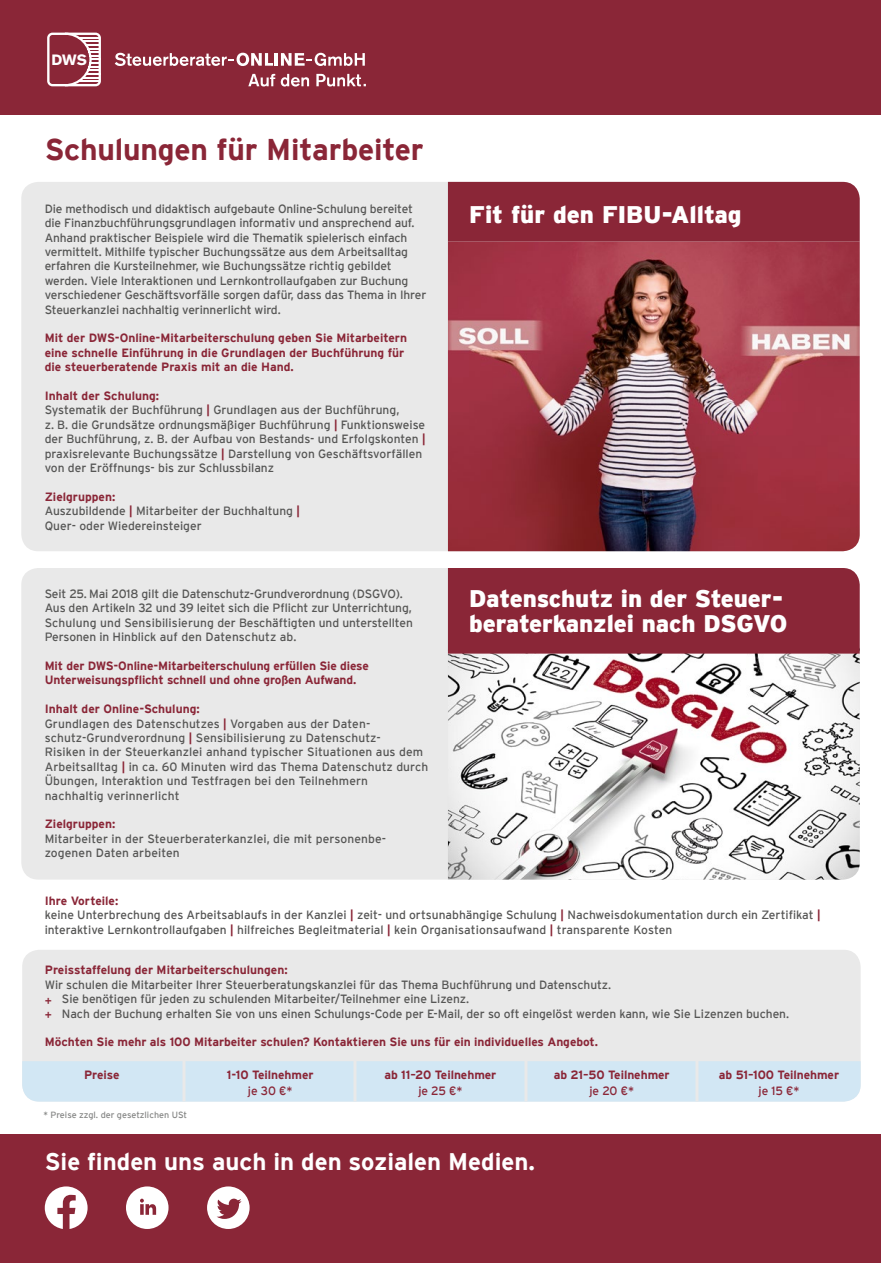
<style>
.page{position:relative;width:881px;height:1263px;background:#fff}
.page>*{position:absolute;margin:0;border:0;box-sizing:border-box;transform-origin:0 0}
.t1{font:700 30px "Interstate";letter-spacing:-.005em;color:#8a2637}
.t2{font:900 24px/24px "Interstate";letter-spacing:-.005em;color:#fff}
.t3{font:700 24px "Interstate";color:#fff}
.t4{font:700 14.85px "Akzidenz Grotesk BE";color:#fff}
.t5{font:12px/14.4px "Interstate";letter-spacing:-.005em;color:#565655}
.t6{font:700 12px/14.4px "Interstate";letter-spacing:-.005em;color:#8a2637}
.t7{font:12px "Interstate";letter-spacing:-.005em;color:#8a2637}
.t8{font:9px "Interstate";color:#868786}
.s1{font-weight:700;color:#8a2637}
.s2{color:#8a2637}
</style>
<div class="page">
<div style="left:21px;top:182px;width:838px;height:369px;background:#e9e9e9;border-radius:17px"></div>
<img style="left:448px;top:241px;width:411px;height:310px">
<div style="left:448px;top:182px;width:411px;height:59px;background:#8a2637"></div>
<div style="left:21px;top:568px;width:838px;height:311px;background:#e9e9e9;border-radius:17px"></div>
<div style="left:22px;top:950px;width:838px;height:151px;background:#e9e9e9;border-radius:17px"></div>
<div style="left:0;top:0;width:880px;height:115px;background:#8a2637"></div>
<div style="left:0;top:1134px;width:880px;height:129px;background:#8a2637"></div>
<svg style="left:115px;top:53px;width:250px;height:13px"></svg>
<svg style="left:47px;top:33px;width:54px;height:54px"></svg>
<svg style="left:248px;top:74px;width:118px;height:13px"></svg>
<img style="left:448px;top:654px;width:411px;height:225px">
<div style="left:22px;top:1061px;width:838px;height:40px;background:#d2e7f4"></div>
<hr style="left:182px;top:1049px;width:3px;height:52px;background:#e9e9e9">
<hr style="left:353px;top:1049px;width:3px;height:52px;background:#e9e9e9">
<hr style="left:524px;top:1049px;width:3px;height:52px;background:#e9e9e9">
<hr style="left:695px;top:1049px;width:3px;height:52px;background:#e9e9e9">
<svg style="left:45px;top:1186px;width:43px;height:43px"></svg>
<svg style="left:126px;top:1186px;width:42px;height:43px"></svg>
<svg style="left:207px;top:1186px;width:42px;height:43px"></svg>
<div style="left:448px;top:568px;width:411px;height:86px;background:#8a2637"></div>
<p class="t4" style="left:51px;top:51px;width:37px">DWS</p>
<h1 class="t1" style="left:45px;top:133px;width:380px">Schulungen für Mitarbeiter</h1>
<p class="t5" style="left:45px;top:201px;width:383px">Die methodisch und didaktisch aufgebaute Online-Schulung bereitet die Finanzbuchführungsgrundlagen informativ und ansprechend auf.<br>Anhand praktischer Beispiele wird die Thematik spielerisch einfach vermittelt. Mithilfe typischer Buchungssätze aus dem Arbeitsalltag erfahren die Kursteilnehmer, wie Buchungssätze richtig gebildet werden. Viele Interaktionen und Lernkontrollaufgaben zur Buchung verschiedener Geschäftsvorfälle sorgen dafür, dass das Thema in Ihrer Steuerkanzlei nachhaltig verinnerlicht wird.</p>
<p class="t6" style="left:45px;top:331px;width:364px">Mit der DWS-Online-Mitarbeiterschulung geben Sie Mitarbeitern eine schnelle Einführung in die Grundlagen der Buchführung für die steuerberatende Praxis mit an die Hand.</p>
<p class="t5" style="left:45px;top:388px;width:382px"><span class="s1">Inhalt der Schulung:<br></span>Systematik der Buchführung <span class="s1">|</span> Grundlagen aus der Buchführung,<br>z. B. die Grundsätze ordnungsmäßiger Buchführung <span class="s1">|</span> Funktionsweise der Buchführung, z. B. der Aufbau von Bestands- und Erfolgskonten <span class="s1">| </span>praxisrelevante Buchungssätze <span class="s1">|</span> Darstellung von Geschäftsvorfällen von der Eröffnungs- bis zur Schlussbilanz</p>
<p class="t5" style="left:45px;top:489px;width:257px"><span class="s1">Zielgruppen:<br></span>Auszubildende <span class="s1">|</span> Mitarbeiter der Buchhaltung <span class="s1">|<br></span>Quer- oder Wiedereinsteiger</p>
<p class="t5" style="left:45px;top:586px;width:369px">Seit 25. Mai 2018 gilt die Datenschutz-Grundverordnung (DSGVO).<br>Aus den Artikeln 32 und 39 leitet sich die Pflicht zur Unterrichtung, Schulung und Sensibilisierung der Beschäftigten und unterstellten Personen in Hinblick auf den Datenschutz ab.</p>
<p class="t6" style="left:45px;top:658px;width:325px">Mit der DWS-Online-Mitarbeiterschulung erfüllen Sie diese<br>Unterweisungspflicht schnell und ohne großen Aufwand.</p>
<p class="t5" style="left:45px;top:702px;width:385px"><span class="s1">Inhalt der Online-Schulung:<br></span>Grundlagen des Datenschutzes <span class="s1">|</span> Vorgaben aus der Daten&shy;schutz-Grundverordnung <span class="s1">|</span> Sensibilisierung zu Datenschutz-<br>Risiken in der Steuerkanzlei anhand typischer Situationen aus dem Arbeitsalltag <span class="s1">|</span> in ca. 60 Minuten wird das Thema Datenschutz durch Übungen, Interaktion und Testfragen bei den Teilnehmern nachhaltig verinnerlicht</p>
<p class="t6" style="left:45px;top:817px;width:72px">Zielgruppen:</p>
<p class="t5" style="left:45px;top:831px;width:343px">Mitarbeiter in der Steuerberaterkanzlei, die mit personenbe&shy;zogenen Daten arbeiten</p>
<h2 class="t2" style="left:469px;top:202px;width:274px">Fit für den FIBU-Alltag</h2>
<h2 class="t2" style="left:469px;top:587px;width:319px">Datenschutz in der Steuer&shy;beraterkanzlei nach DSGVO</h2>
<p class="t5" style="left:45px;top:893px;width:777px"><span class="s1">Ihre Vorteile:<br></span>keine Unterbrechung des Arbeitsablaufs in der Kanzlei <span class="s1">|</span> zeit- und ortsunabhängige Schulung <span class="s1">|</span> Nachweisdokumentation durch ein Zertifikat <span class="s1">| </span>interaktive Lernkontrollaufgaben <span class="s1">|</span> hilfreiches Begleitmaterial <span class="s1">|</span> kein Organisationsaufwand <span class="s1">|</span> transparente Kosten</p>
<p class="t6" style="left:45px;top:963px;width:244px">Preisstaffelung der Mitarbeiterschulungen:</p>
<p class="t5" style="left:45px;top:977px;width:745px">Wir schulen die Mitarbeiter Ihrer Steuerberatungskanzlei für das Thema Buchführung und Datenschutz.<br><span class="s2">+</span> Sie benötigen für jeden zu schulenden Mitarbeiter/Teilnehmer eine Lizenz.<br><span class="s2">+</span> Nach der Buchung erhalten Sie von uns einen Schulungs-Code per E-Mail, der so oft eingelöst werden kann, wie Sie Lizenzen buchen.</p>
<p class="t6" style="left:45px;top:1035px;width:554px">Möchten Sie mehr als 100 Mitarbeiter schulen? Kontaktieren Sie uns für ein individuelles Angebot.</p>
<p class="t6" style="left:84px;top:1067px;width:37px">Preise</p>
<p class="t8" style="left:44px;top:1110px;width:145px">* Preise zzgl. der gesetzlichen USt</p>
<p class="t6" style="left:227px;top:1067px;width:88px">1-10 Teilnehmer</p>
<p class="t6" style="left:384px;top:1067px;width:113px">ab 11–20 Teilnehmer</p>
<p class="t6" style="left:553px;top:1067px;width:117px">ab 21–50 Teilnehmer</p>
<p class="t6" style="left:718px;top:1067px;width:122px">ab 51–100 Teilnehmer</p>
<p class="t7" style="left:248px;top:1084px;width:46px">je 30 €*</p>
<p class="t7" style="left:758px;top:1084px;width:42px">je 15 €*</p>
<p class="t7" style="left:418px;top:1084px;width:46px">je 25 €*</p>
<p class="t7" style="left:589px;top:1084px;width:46px">je 20 €*</p>
<h2 class="t3" style="left:45px;top:1148px;width:491px">Sie finden uns auch in den sozialen Medien.</h2>
</div>
